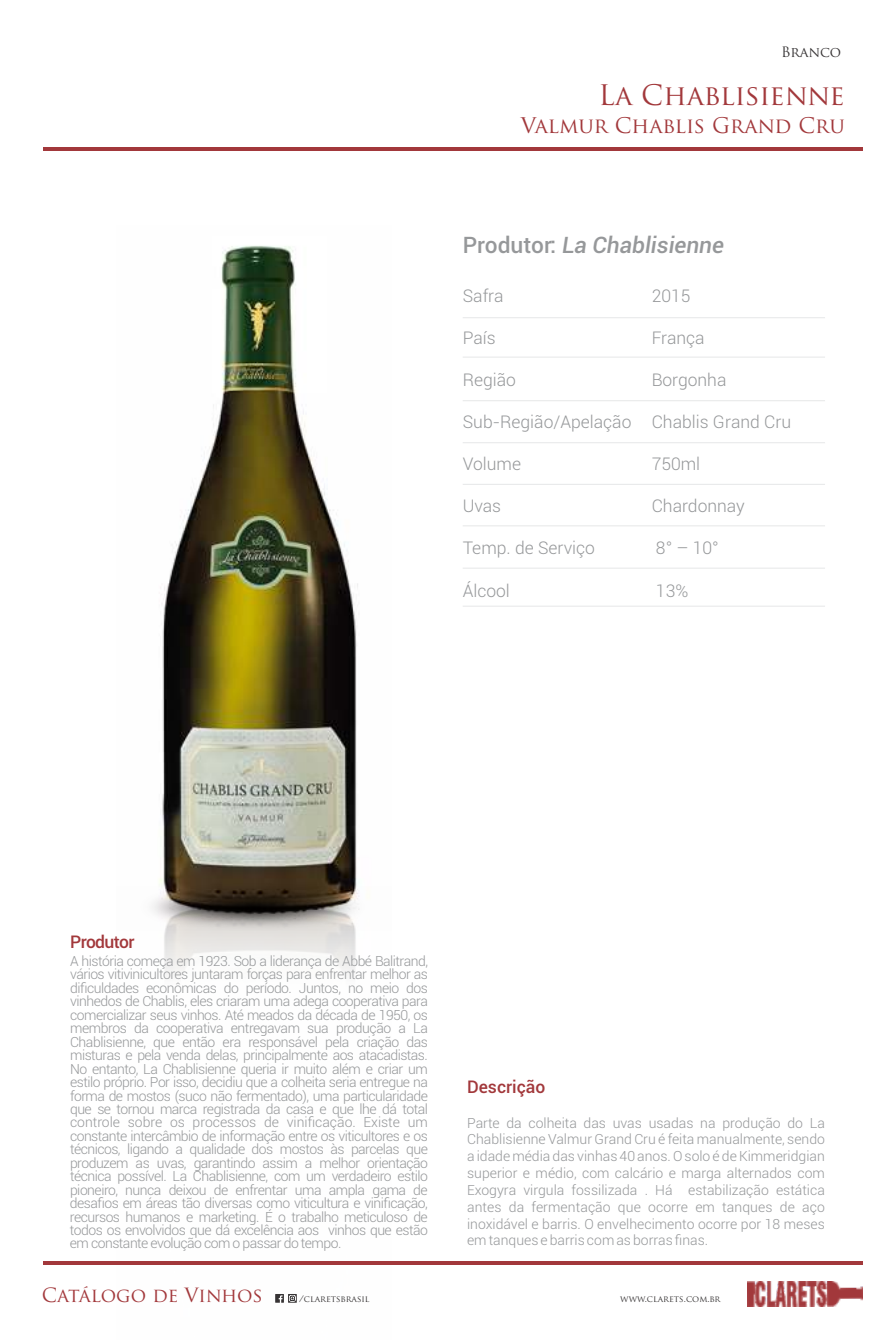
<style>
.page{position:relative;width:893px;height:1340px;background:#fff}
.page>*{position:absolute;margin:0;border:0;box-sizing:border-box;transform-origin:0 0}
.t1{font:27.65px "Trajan Pro";color:#a2383b}
.t2{font:italic 500 22.75px "Roboto";color:#96989a}
.t3{font:21px "Trajan Pro";color:#a2383b}
.t4{font:19.07px "Trajan Pro";letter-spacing:-.01em;color:#a2383b}
.t5{font:300 17.5px "Roboto";color:#96989a}
.t6{font:500 17.5px "Roboto";color:#a2383b}
.t7{font:500 17.5px "Roboto";letter-spacing:-.035em;color:#a2383b}
.t8{font:300 14px/13.5px "Roboto";letter-spacing:-.025em;color:#96989a;text-align:justify}
.t9{font:14px "Trajan Pro";letter-spacing:-.01em;color:#373435}
.t10{font:8.75px "Trajan Pro";color:#373435}
.s1{font-style:normal}
</style>
<div class="page">
<img style="left:54px;top:938px;width:397px;height:365px">
<img style="left:747px;top:1281px;width:115px;height:25px">
<hr style="left:43px;top:1261px;width:819px;height:3px;background:#a2383b">
<svg style="left:275px;top:1293px;width:22px;height:9px"></svg>
<hr style="left:43px;top:147px;width:819px;height:4px;background:#a2383b">
<hr style="left:463px;top:317px;width:362px;height:1px;background:#e6e7e8">
<hr style="left:463px;top:356px;width:362px;height:1px;background:#e6e7e8">
<hr style="left:463px;top:400px;width:362px;height:1px;background:#e6e7e8">
<hr style="left:463px;top:442px;width:362px;height:1px;background:#e6e7e8">
<hr style="left:463px;top:484px;width:362px;height:1px;background:#e6e7e8">
<hr style="left:463px;top:525px;width:362px;height:1px;background:#e6e7e8">
<hr style="left:463px;top:567px;width:362px;height:1px;background:#e6e7e8">
<hr style="left:463px;top:605px;width:362px;height:1px;background:#e6e7e8">
<div style="left:164px;top:930px;width:192px;height:8px;background:#e3e0dd"></div>
<img style="left:152px;top:246px;width:207px;height:684px">
<p class="t9" style="left:781px;top:46px;width:62px">Branco</p>
<h1 class="t1" style="left:598px;top:84px;width:248px">La Chablisienne</h1>
<h3 class="t3" style="left:521px;top:117px;width:325px">Valmur Chablis Grand Cru</h3>
<h2 class="t2" style="left:463px;top:236px;width:263px"><span class="s1">Produtor:</span> La Chablisienne</h2>
<p class="t5" style="left:463px;top:289px;width:42px">Safra</p>
<p class="t5" style="left:652px;top:289px;width:40px">2015</p>
<p class="t5" style="left:463px;top:331px;width:34px">País</p>
<p class="t5" style="left:652px;top:331px;width:54px">França</p>
<p class="t5" style="left:463px;top:373px;width:55px">Região</p>
<p class="t5" style="left:652px;top:373px;width:76px">Borgonha</p>
<p class="t5" style="left:463px;top:415px;width:330px">Sub-Região/Apelação Chablis Grand Cru</p>
<p class="t5" style="left:463px;top:457px;width:60px">Volume</p>
<p class="t5" style="left:652px;top:457px;width:50px">750ml</p>
<p class="t5" style="left:463px;top:499px;width:40px">Uvas</p>
<p class="t5" style="left:652px;top:499px;width:94px">Chardonnay</p>
<p class="t5" style="left:463px;top:541px;width:134px">Temp. de Serviço</p>
<p class="t5" style="left:656px;top:541px;width:64px">8° – 10°</p>
<p class="t5" style="left:463px;top:583px;width:49px">Álcool</p>
<p class="t5" style="left:656px;top:583px;width:34px">13%</p>
<p class="t7" style="left:70px;top:935px;width:66px">Produtor</p>
<p class="t8" style="left:70px;top:955px;width:360px">A história começa em 1923. Sob a liderança de Abbé Balitrand, vários vitivinicultores juntaram forças para enfrentar melhor as dificuldades econômicas do período. Juntos, no meio dos vinhedos de Chablis, eles criaram uma adega cooperativa para comercializar seus vinhos. Até meados da década de 1950, os membros da cooperativa entregavam sua produção a La Chablisienne, que então era responsável pela criação das misturas e pela venda delas, principalmente aos atacadistas.<br>No entanto, La Chablisienne queria ir muito além e criar um estilo próprio. Por isso, decidiu que a colheita seria entregue na forma de mostos (suco não fermentado), uma particularidade que se tornou marca registrada da casa e que lhe dá total controle sobre os processos de vinificação. Existe um constante intercâmbio de informação entre os viticultores e os técnicos, ligando a qualidade dos mostos às parcelas que produzem as uvas, garantindo assim a melhor orientação técnica possível. La Chablisienne, com um verdadeiro estilo pioneiro, nunca deixou de enfrentar uma ampla gama de desafios em áreas tão diversas como viticultura e vinificação, recursos humanos e marketing. É o trabalho meticuloso de todos os envolvidos que dá excelência aos vinhos que estão em constante evolução com o passar do tempo.</p>
<p class="t6" style="left:467px;top:1080px;width:80px">Descrição</p>
<p class="t8" style="left:467px;top:1115px;width:359px;line-height:16.8px">Parte da colheita das uvas usadas na produção do La Chablisienne Valmur Grand Cru é feita manualmente, sendo a idade média das vinhas 40 anos. O solo é de Kimmeridgian superior e médio, com calcário e marga alternados com Exogyra virgula fossilizada . Há estabilização estática antes da fermentação que ocorre em tanques de aço inoxidável e barris. O envelhecimento ocorre por 18 meses em tanques e barris com as borras finas.</p>
<h3 class="t4" style="left:42px;top:1287px;width:222px">Catálogo de Vinhos</h3>
<p class="t10" style="left:299px;top:1294px;width:72px">/claretsbrasil</p>
<p class="t10" style="left:620px;top:1294px;width:102px">www.clarets.com.br</p>
</div>
